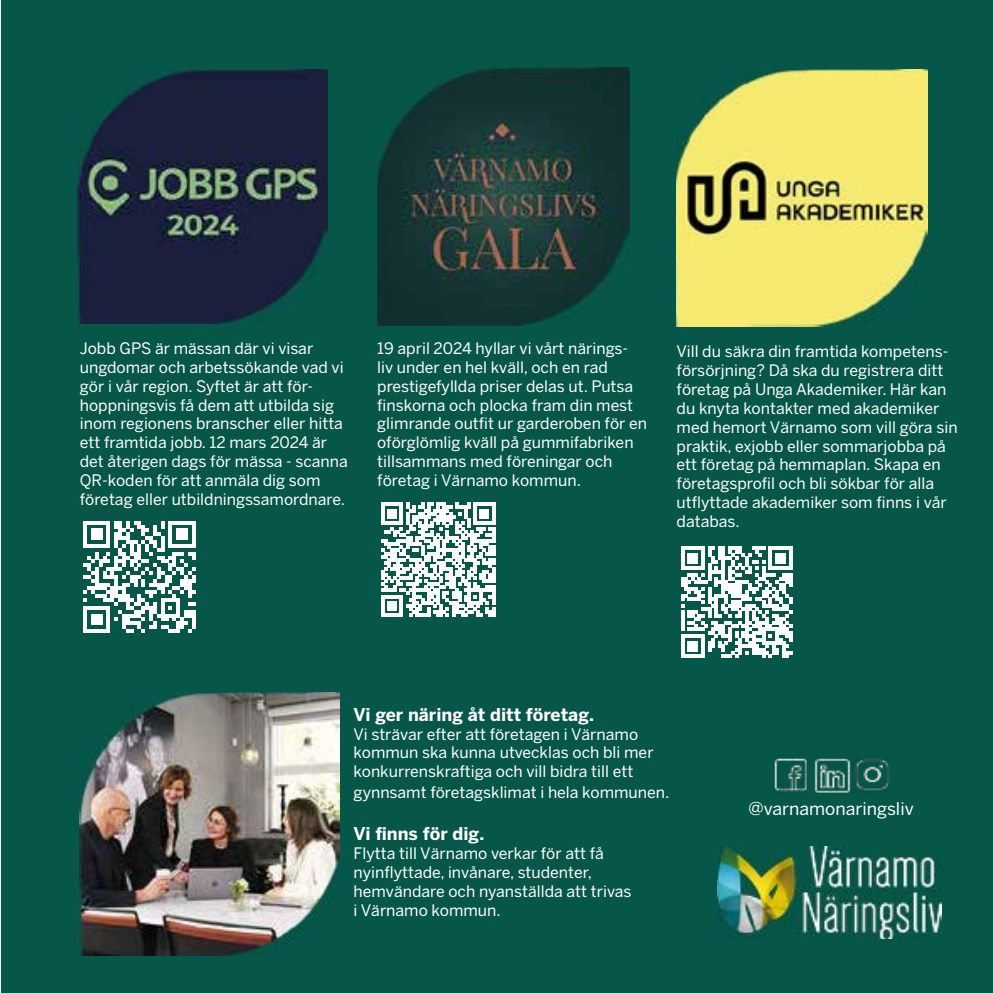
<style>
.page{position:relative;width:993px;height:993px;background:#fff}
.page>*{position:absolute;margin:0;border:0;box-sizing:border-box;transform-origin:0 0}
.t1{font:700 17.5px "Benton Sans";color:#fff}
.t2{font:17.5px "Benton Sans";color:#fff}
.t3{font:15.75px/18.9px "Benton Sans";color:#fff}
</style>
<div class="page">
<div style="left:2px;top:0;width:990px;height:992px;background:#065649"></div>
<img style="left:812px;top:755px;width:78px;height:38px">
<img style="left:851px;top:755px;width:1px;height:38px">
<img style="left:771px;top:755px;width:36px;height:37px">
<img style="left:717px;top:845px;width:224px;height:93px">
<img style="left:78px;top:69px;width:249px;height:254px">
<img style="left:80px;top:692px;width:260px;height:263px">
<img style="left:377px;top:67px;width:252px;height:258px">
<img style="left:676px;top:69px;width:251px;height:257px">
<div style="left:78px;top:517px;width:122px;height:119px;background:#065649"></div>
<svg style="left:83px;top:521px;width:112px;height:111px"></svg>
<svg style="left:377px;top:500px;width:123px;height:118px;background:#236a5e"></svg>
<svg style="left:381px;top:502px;width:114px;height:114px"></svg>
<div style="left:676px;top:542px;width:120px;height:116px;background:#065649"></div>
<svg style="left:681px;top:546px;width:111px;height:112px"></svg>
<p class="t3" style="left:80px;top:338px;width:269px">Jobb GPS är mässan där vi visar ungdomar och arbetssökande vad vi gör i vår region. Syftet är att för&shy;hoppningsvis få dem att utbilda sig inom regionens branscher eller hitta ett framtida jobb. 12 mars 2024 är det återigen dags för mässa - scanna QR-koden för att anmäla dig som företag eller utbildningssamordnare.</p>
<p class="t3" style="left:377px;top:338px;width:271px">19 april 2024 hyllar vi vårt närings&shy;liv under en hel kväll, och en rad prestigefyllda priser delas ut. Putsa finskorna och plocka fram din mest glimrande outfit ur garderoben för en oförglömlig kväll på gummifabriken tillsammans med föreningar och företag i Värnamo kommun.</p>
<p class="t3" style="left:676px;top:341px;width:282px">Vill du säkra din framtida kompetens&shy;försörjning? Då ska du registrera ditt företag på Unga Akademiker. Här kan du knyta kontakter med akademiker med hemort Värnamo som vill göra sin praktik, exjobb eller sommarjobba på ett företag på hemmaplan. Skapa en företagsprofil och bli sökbar för alla utflyttade akademiker som finns i vår databas.</p>
<p class="t1" style="left:353px;top:703px;width:242px">Vi ger näring åt ditt företag.</p>
<p class="t3" style="left:353px;top:724px;width:301px">Vi strävar efter att företagen i Värnamo kommun ska kunna utvecklas och bli mer konkurrenskraftiga och vill bidra till ett</p>
<p class="t3" style="left:353px;top:782px;width:317px">gynnsamt företagsklimat i hela kommunen.</p>
<p class="t1" style="left:353px;top:823px;width:132px">Vi finns för dig.</p>
<p class="t3" style="left:353px;top:843px;width:279px">Flytta till Värnamo verkar för att få nyinflyttade, invånare, studenter, hemvändare och nyanställda att trivas i Värnamo kommun.</p>
<p class="t2" style="left:748px;top:798px;width:167px">@varnamonaringsliv</p>
</div>
